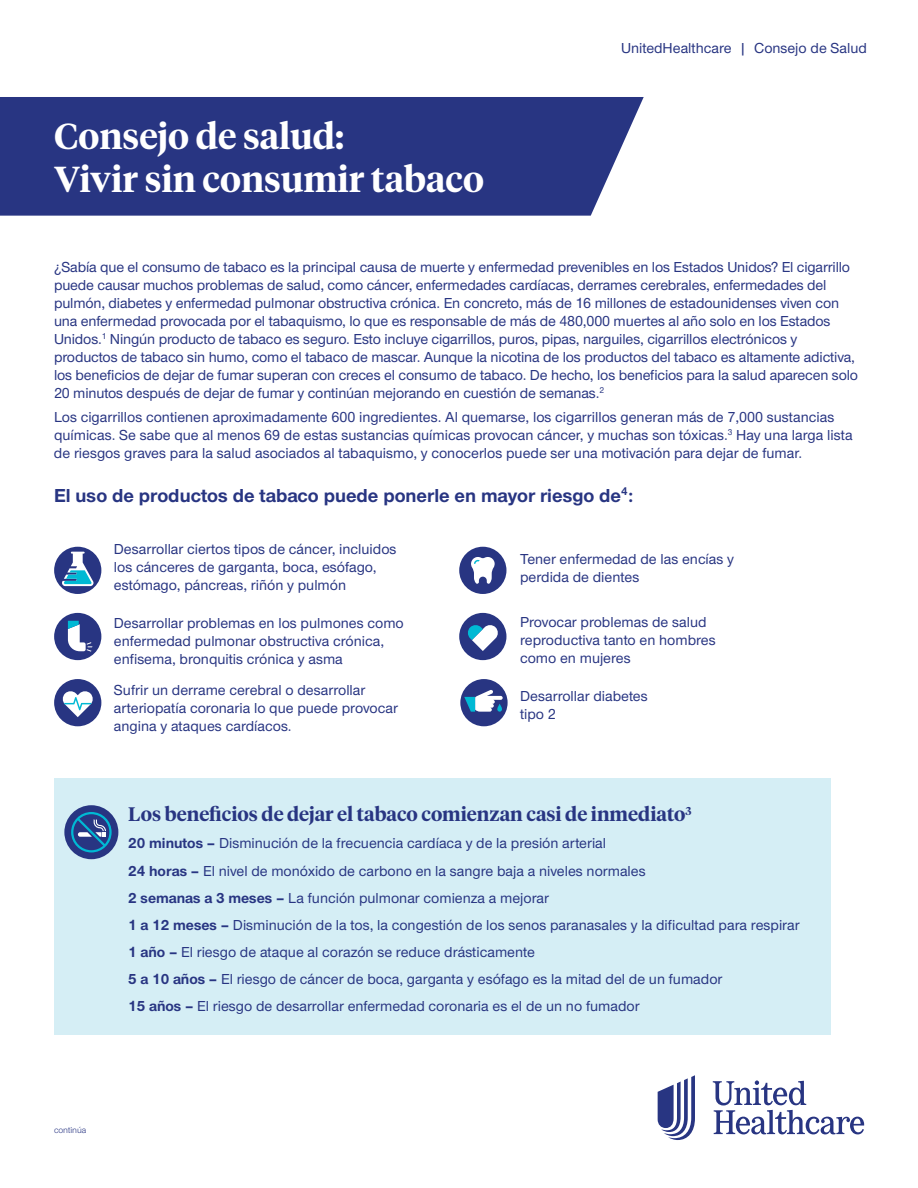
<style>
.page{position:relative;width:918px;height:1188px;background:#fff}
.page>*{position:absolute;margin:0;border:0;box-sizing:border-box;transform-origin:0 0}
.t1{font:600 36px/43.2px "UHC Serif Headline";color:#fff}
.t2{font:700 19.5px "UHC Sans";color:#283582}
.t3{font:600 19.5px "UHC Serif Headline";color:#283582}
.t4{font:500 15px/18px "UHC Sans";color:#283582}
.t5{font:9px "UHC Sans";color:#283582}
.s1{font-weight:700}
</style>
<div class="page">
<div style="left:0;top:97px;width:644px;height:119px;background:#283582"></div>
<div style="left:54px;top:547px;width:47px;height:47px;background:#283582;border-radius:50%"></div>
<svg style="left:62px;top:552px;width:32px;height:34px"></svg>
<div style="left:54px;top:613px;width:47px;height:47px;background:#283582;border-radius:50%"></div>
<svg style="left:68px;top:621px;width:25px;height:31px"></svg>
<div style="left:54px;top:679px;width:47px;height:47px;background:#283582;border-radius:50%"></div>
<svg style="left:62px;top:691px;width:31px;height:26px"></svg>
<div style="left:459px;top:547px;width:47px;height:47px;background:#283582;border-radius:50%"></div>
<svg style="left:471px;top:557px;width:24px;height:27px"></svg>
<div style="left:459px;top:613px;width:47px;height:47px;background:#283582;border-radius:50%"></div>
<svg style="left:468px;top:625px;width:30px;height:26px"></svg>
<div style="left:460px;top:679px;width:48px;height:47px;background:#283582;border-radius:50%"></div>
<svg style="left:464px;top:690px;width:39px;height:22px"></svg>
<div style="left:54px;top:778px;width:777px;height:256px;background:#d5eef5"></div>
<div style="left:64px;top:805px;width:54px;height:54px;background:#283582;border-radius:50%"></div>
<svg style="left:71px;top:812px;width:41px;height:40px"></svg>
<svg style="left:658px;top:1075px;width:37px;height:65px"></svg>
<svg style="left:713px;top:1080px;width:151px;height:54px"></svg>
<h1 class="t1" style="left:54px;top:113px;width:431px">Consejo de salud:<br>Vivir sin consumir tabaco</h1>
<p class="t4" style="left:621px;top:38px;width:127px">UnitedHealthcare |</p>
<p class="t4" style="left:754px;top:38px;width:114px">Consejo de Salud</p>
<p class="t4" style="left:54px;top:257px;width:806px">¿Sabía que el consumo de tabaco es la principal causa de muerte y enfermedad prevenibles en los Estados Unidos? El cigarrillo puede causar muchos problemas de salud, como cáncer, enfermedades cardíacas, derrames cerebrales, enfermedades del pulmón, diabetes y enfermedad pulmonar obstructiva crónica. En concreto, más de 16 millones de estadounidenses viven con una enfermedad provocada por el tabaquismo, lo que es responsable de más de 480,000 muertes al año solo en los Estados Unidos.<sup>1</sup> Ningún producto de tabaco es seguro. Esto incluye cigarrillos, puros, pipas, narguiles, cigarrillos electrónicos y productos de tabaco sin humo, como el tabaco de mascar. Aunque la nicotina de los productos del tabaco es altamente adictiva, los beneficios de dejar de fumar superan con creces el consumo de tabaco. De hecho, los beneficios para la salud aparecen solo 20 minutos después de dejar de fumar y continúan mejorando en cuestión de semanas.<sup>2</sup></p>
<p class="t4" style="left:54px;top:407px;width:800px">Los cigarrillos contienen aproximadamente 600 ingredientes. Al quemarse, los cigarrillos generan más de 7,000 sustancias químicas. Se sabe que al menos 69 de estas sustancias químicas provocan cáncer, y muchas son tóxicas.<sup>3</sup> Hay una larga lista de riesgos graves para la salud asociados al tabaquismo, y conocerlos puede ser una motivación para dejar de fumar.</p>
<h2 class="t2" style="left:54px;top:482px;width:581px">El uso de productos de tabaco puede ponerle en mayor riesgo de<sup>4</sup>:</h2>
<p class="t4" style="left:114px;top:539px;width:284px">Desarrollar ciertos tipos de cáncer, incluidos los cánceres de garganta, boca, esófago, estómago, páncreas, riñón y pulmón</p>
<p class="t4" style="left:114px;top:613px;width:291px">Desarrollar problemas en los pulmones como enfermedad pulmonar obstructiva crónica, enfisema, bronquitis crónica y asma</p>
<p class="t4" style="left:114px;top:681px;width:285px">Sufrir un derrame cerebral o desarrollar arteriopatía coronaria lo que puede provocar angina y ataques cardíacos.</p>
<p class="t4" style="left:520px;top:550px;width:215px">Tener enfermedad de las encías y perdida de dientes</p>
<p class="t4" style="left:520px;top:613px;width:197px">Provocar problemas de salud reproductiva tanto en hombres como en mujeres</p>
<p class="t4" style="left:520px;top:687px;width:129px">Desarrollar diabetes tipo 2</p>
<h2 class="t3" style="left:128px;top:801px;width:565px">Los beneficios de dejar el tabaco comienzan casi de inmediato<sup>3</sup></h2>
<p class="t4" style="left:128px;top:834px;width:479px"><span class="s1">20 minutos –</span> Disminución de la frecuencia cardíaca y de la presión arterial</p>
<p class="t4" style="left:128px;top:861px;width:519px"><span class="s1">24 horas –</span> El nivel de monóxido de carbono en la sangre baja a niveles normales</p>
<p class="t4" style="left:128px;top:888px;width:422px"><span class="s1">2 semanas a 3 meses –</span> La función pulmonar comienza a mejorar</p>
<p class="t4" style="left:128px;top:915px;width:673px"><span class="s1">1 a 12 meses –</span> Disminución de la tos, la congestión de los senos paranasales y la dificultad para respirar</p>
<p class="t4" style="left:128px;top:942px;width:408px"><span class="s1">1 año –</span> El riesgo de ataque al corazón se reduce drásticamente</p>
<p class="t4" style="left:128px;top:970px;width:596px"><span class="s1">5 a 10 años –</span> El riesgo de cáncer de boca, garganta y esófago es la mitad del de un fumador</p>
<p class="t4" style="left:128px;top:997px;width:513px"><span class="s1">15 años –</span> El riesgo de desarrollar enfermedad coronaria es el de un no fumador</p>
<p class="t5" style="left:54px;top:1124px;width:34px">continúa</p>
</div>
